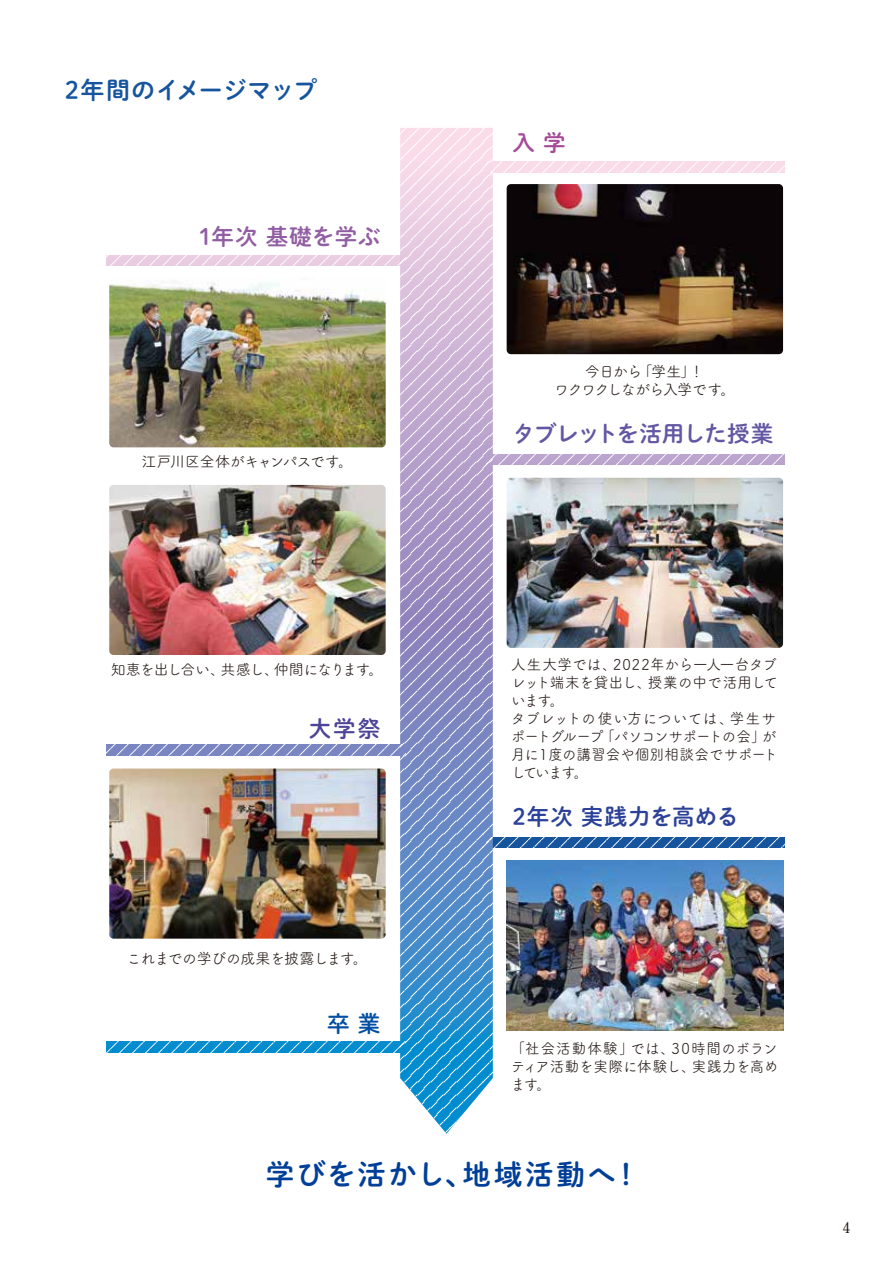
<style>
.page{position:relative;width:893px;height:1263px;background:#fff}
.page>*{position:absolute;margin:0;border:0;box-sizing:border-box;transform-origin:0 0}
.t1{font:28.5px "DNP Shuei M Go Std B";letter-spacing:.075em;color:#003f98}
.t2{font:24px "DNP Shuei M Go Std B";letter-spacing:.005em;color:#16559e}
.t3{font:22.5px "DNP Shuei M Go Std B";letter-spacing:-.05em;color:#6356a3}
.t4{font:22.5px "DNP Shuei M Go Std B";letter-spacing:.02em;color:#2c4198}
.t5{font:22.5px "DNP Shuei M Go Std B";letter-spacing:.01em;color:#915da3}
.t6{font:22.5px "DNP Shuei M Go Std B";color:#4d4398}
.t7{font:22.5px "DNP Shuei M Go Std B";color:#004ea2}
.t8{font:22.5px "DNP Shuei M Go Std B";color:#a64a97}
.t9{font:15px/18px "Tsuku A Rd Gothic Std R";letter-spacing:-.025em;color:#221815}
.t10{font:15px/18px "Tsuku A Rd Gothic Std R";letter-spacing:-.065em;color:#221815;text-align:center}
.t11{font:15px "Tsuku A Rd Gothic Std R";letter-spacing:-.095em;color:#221815}
.t12{font:15px "Tsuku A Rd Gothic Std R";letter-spacing:-.045em;color:#221815}
.t13{font:15px "Tsuku A Rd Gothic Std R";letter-spacing:-.055em;color:#221815}
.t14{font:500 15px "P Futo Min A101 Pr 6 N";color:#221815}
</style>
<div class="page">
<svg style="left:106px;top:255px;width:294px;height:11px;fill:#eacde2"></svg>
<svg style="left:106px;top:744px;width:294px;height:11px;fill:#7a86c2"></svg>
<svg style="left:106px;top:1042px;width:294px;height:10px;fill:#048cce"></svg>
<svg style="left:493px;top:162px;width:292px;height:10px;fill:#fadce9"></svg>
<svg style="left:493px;top:454px;width:292px;height:11px;fill:#bba4ce"></svg>
<svg style="left:493px;top:837px;width:292px;height:11px;fill:#16559e"></svg>
<svg style="left:400px;top:128px;width:93px;height:1006px"></svg>
<img style="left:507px;top:184px;width:276px;height:170px">
<img style="left:507px;top:478px;width:276px;height:170px">
<img style="left:507px;top:861px;width:276px;height:170px">
<img style="left:109px;top:768px;width:277px;height:171px">
<img style="left:109px;top:280px;width:277px;height:167px">
<img style="left:109px;top:485px;width:277px;height:170px">
<h2 class="t2" style="left:65px;top:72px;width:254px">2年間のイメージマップ</h2>
<h3 class="t5" style="left:199px;top:220px;width:183px">1年次 基礎を学ぶ</h3>
<p class="t13" style="left:141px;top:450px;width:213px">江戸川区全体がキャンパスです。</p>
<h3 class="t8" style="left:513px;top:126px;width:55px">入 学</h3>
<p class="t10" style="left:554px;top:362px;width:183px">今日から「学生」！<br>ワクワクしながら入学です。</p>
<h3 class="t3" style="left:513px;top:417px;width:262px">タブレットを活用した授業</h3>
<p class="t11" style="left:111px;top:658px;width:274px">知恵を出し合い、共感し、仲間になります。</p>
<h3 class="t6" style="left:309px;top:711px;width:73px">大学祭</h3>
<p class="t12" style="left:127px;top:947px;width:243px">これまでの学びの成果を披露します。</p>
<h3 class="t7" style="left:327px;top:1007px;width:55px">卒 業</h3>
<p class="t9" style="left:511px;top:655px;width:268px">人生大学では、2022年から一人一台タブレット端末を貸出し、授業の中で活用しています。<br>タブレットの使い方については、学生サポートグループ「パソコンサポートの会」が月に１度の講習会や個別相談会でサポートしています。</p>
<h3 class="t4" style="left:513px;top:800px;width:228px">2年次 実践力を高める</h3>
<p class="t9" style="left:511px;top:1038px;width:269px;text-align:justify">「社会活動体験」では、30時間のボランティア活動を実際に体験し、実践力を高めます。</p>
<h1 class="t1" style="left:266px;top:1153px;width:376px">学びを活かし、地域活動へ！</h1>
<p class="t14" style="left:843px;top:1215px;width:10px">4</p>
</div>
